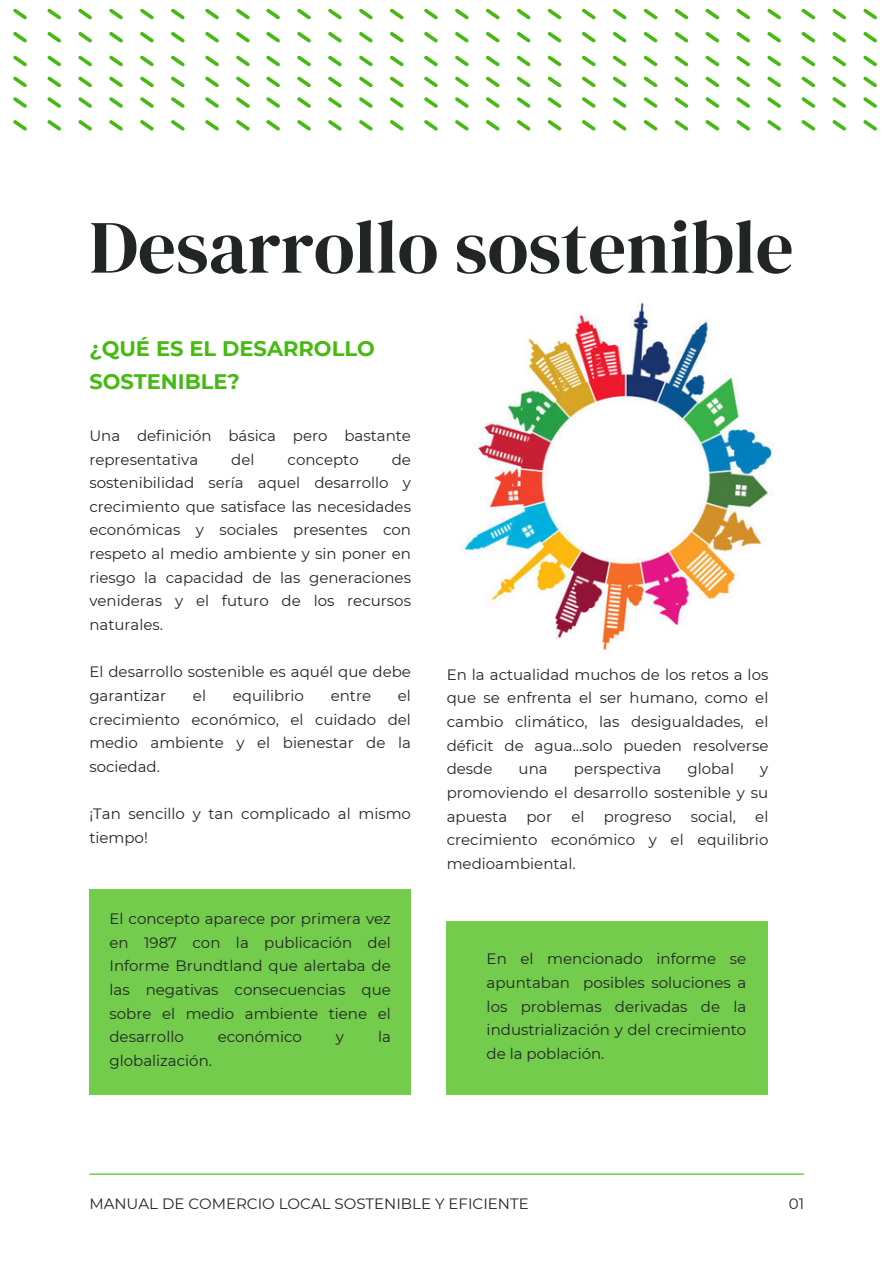
<style>
.page{position:relative;width:893px;height:1264px;background:#fff}
.page>*{position:absolute;margin:0;border:0;box-sizing:border-box;transform-origin:0 0}
.t1{font:75px "DM Serif Display";color:#222525}
.t2{font:700 21px/32.7px "Montserrat";color:#45bb11}
.t3{font:15px/23.7px "Montserrat";color:#222525;text-align:justify}
</style>
<div class="page">
<svg style="left:643px;top:8px;width:234px;height:123px"></svg>
<svg style="left:266px;top:8px;width:360px;height:123px"></svg>
<svg style="left:13px;top:8px;width:237px;height:123px"></svg>
<div style="left:89px;top:889px;width:321px;height:205px;background:#73cc4c"></div>
<div style="left:446px;top:921px;width:322px;height:173px;background:#73cc4c"></div>
<img style="left:463px;top:302px;width:311px;height:351px">
<hr style="left:89px;top:1173px;width:715px;height:1px;background:#45bb11">
<p class="t1" style="left:89px;top:195px;width:705px">Desarrollo sostenible</p>
<p class="t2" style="left:89px;top:332px;width:287px">¿QUÉ ES EL DESARROLLO<br>SOSTENIBLE?</p>
<p class="t3" style="left:89px;top:423px;width:323px">Una definición básica pero bastante representativa</p>
<p class="t3" style="left:89px;top:447px;width:323px;text-indent:302px">de sostenibilidad sería aquel desarrollo y crecimiento que satisface las necesidades económicas y sociales presentes con respeto al medio ambiente y sin poner en riesgo la capacidad de las generaciones venideras y el futuro de los recursos naturales.</p>
<p class="t3" style="left:89px;top:660px;width:323px">El desarrollo sostenible es aquél que debe garantizar</p>
<p class="t3" style="left:231px;top:447px;width:25px">del</p>
<p class="t3" style="left:287px;top:447px;width:73px">concepto</p>
<p class="t3" style="left:89px;top:683px;width:323px;text-indent:308px">el crecimiento económico, el cuidado del medio ambiente y el bienestar de la sociedad.</p>
<p class="t3" style="left:89px;top:801px;width:323px">¡Tan sencillo y tan complicado al mismo tiempo!</p>
<p class="t3" style="left:193px;top:683px;width:15px">el</p>
<p class="t3" style="left:233px;top:683px;width:73px">equilibrio</p>
<p class="t3" style="left:331px;top:683px;width:42px">entre</p>
<h2 class="t3" style="left:109px;top:907px;width:283px">El concepto aparece por primera vez en 1987 con la publicación del Informe Brundtland que alertaba de las negativas consecuencias que sobre el medio ambiente tiene el desarrollo</h2>
<h2 class="t3" style="left:218px;top:1025px;width:86px">económico</h2>
<h2 class="t3" style="left:336px;top:1025px;width:10px">y</h2>
<h2 class="t3" style="left:378px;top:1025px;width:14px">la</h2>
<h2 class="t3" style="left:109px;top:1048px;width:104px">globalización.</h2>
<p class="t3" style="left:446px;top:662px;width:323px">En la actualidad muchos de los retos a los que se enfrenta el ser humano, como el cambio climático, las desigualdades, el déficit de agua...solo pueden resolverse desde</p>
<p class="t3" style="left:518px;top:757px;width:31px">una</p>
<p class="t3" style="left:574px;top:757px;width:89px">perspectiva</p>
<p class="t3" style="left:687px;top:757px;width:48px">global</p>
<p class="t3" style="left:446px;top:757px;width:323px;text-indent:313px">y promoviendo el desarrollo sostenible y su apuesta</p>
<p class="t3" style="left:446px;top:804px;width:323px;text-indent:308px">el crecimiento económico y el equilibrio medioambiental.</p>
<p class="t3" style="left:526px;top:804px;width:27px">por</p>
<p class="t3" style="left:571px;top:804px;width:15px">el</p>
<p class="t3" style="left:603px;top:804px;width:69px">progreso</p>
<p class="t3" style="left:690px;top:804px;width:47px">social,</p>
<p class="t3" style="left:486px;top:947px;width:261px">En el mencionado informe se apuntaban posibles soluciones a los problemas derivadas de la industrialización y del crecimiento de la población.</p>
<p class="t3" style="left:89px;top:1191px;width:441px">MANUAL DE COMERCIO LOCAL SOSTENIBLE Y EFICIENTE</p>
<p class="t3" style="left:788px;top:1191px;width:17px">01</p>
</div>
